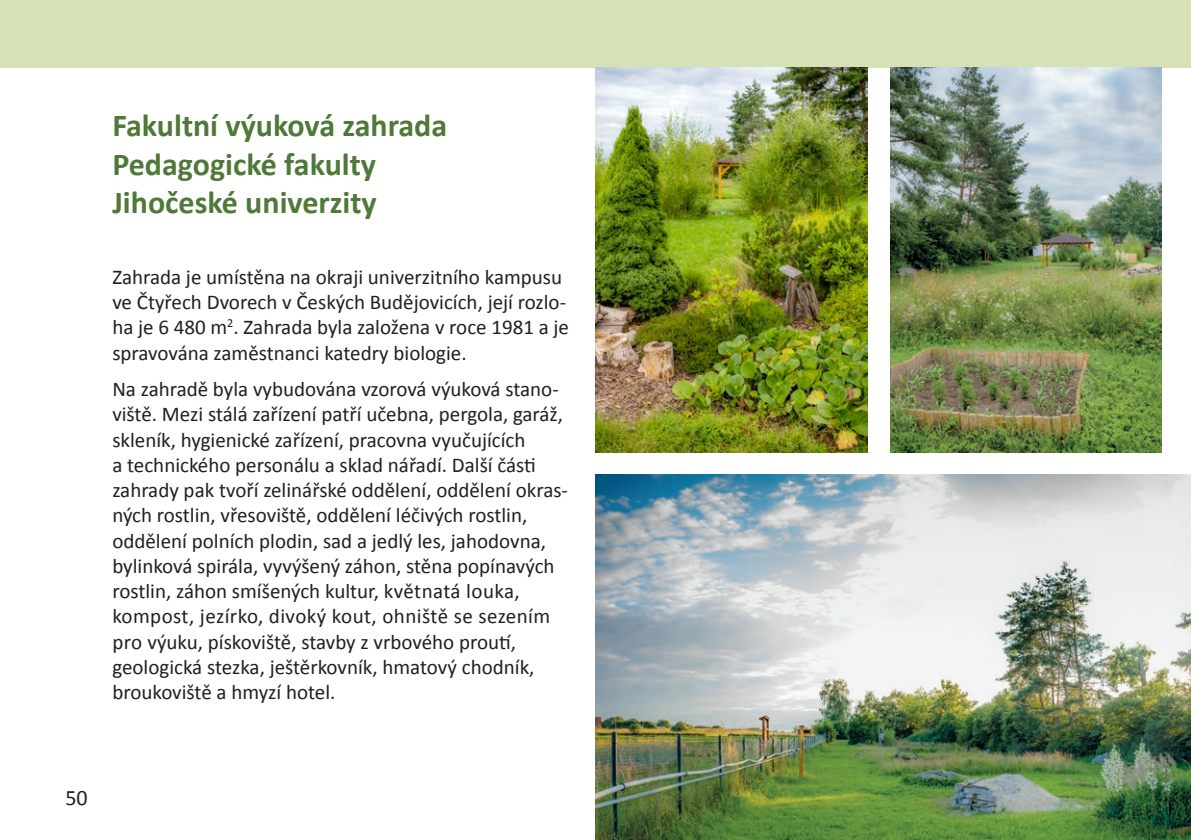
<style>
.page{position:relative;width:1191px;height:840px;background:#fff}
.page>*{position:absolute;margin:0;border:0;box-sizing:border-box;transform-origin:0 0}
.t1{font:700 32px/38.4px "Calibri";color:#4f7938}
.t2{font:22px "Calibri";color:#231f20}
.t3{font:21px/25.2px "Calibri";color:#231f20}
</style>
<div class="page">
<div style="left:0;top:0;width:1191px;height:67px;background:#d7e1b6"></div>
<img style="left:595px;top:67px;width:272px;height:385px">
<img style="left:890px;top:67px;width:271px;height:385px">
<img style="left:595px;top:474px;width:596px;height:365px">
<h1 class="t1" style="left:112px;top:106px;width:336px">Fakultní výuková zahrada<br>Pedagogické fakulty<br>Jihočeské univerzity</h1>
<p class="t3" style="left:112px;top:264px;width:458px">Zahrada je umístěna na okraji univerzitního kampusu ve Čtyřech Dvorech v Českých Budějovicích, její rozlo&shy;ha je 6 480 m<sup>2</sup>. Zahrada byla založena v roce 1981 a je spravována zaměstnanci katedry biologie.</p>
<p class="t3" style="left:112px;top:376px;width:457px">Na zahradě byla vybudována vzorová výuková stano&shy;viště. Mezi stálá zařízení patří učebna, pergola, garáž, skleník, hygienické zařízení, pracovna vyučujících<br>a technického personálu a sklad nářadí. Další části zahrady pak tvoří zelinářské oddělení, oddělení okras&shy;ných rostlin, vřesoviště, oddělení léčivých rostlin, oddělení polních plodin, sad a jedlý les, jahodovna, bylinková spirála, vyvýšený záhon, stěna popínavých rostlin, záhon smíšených kultur, květnatá louka, kompost, jezírko, divoký kout, ohniště se sezením pro výuku, pískoviště, stavby z vrbového proutí, geologická stezka, ještěrkovník, hmatový chodník, broukoviště a hmyzí hotel.</p>
<p class="t2" style="left:65px;top:783px;width:24px">50</p>
</div>
